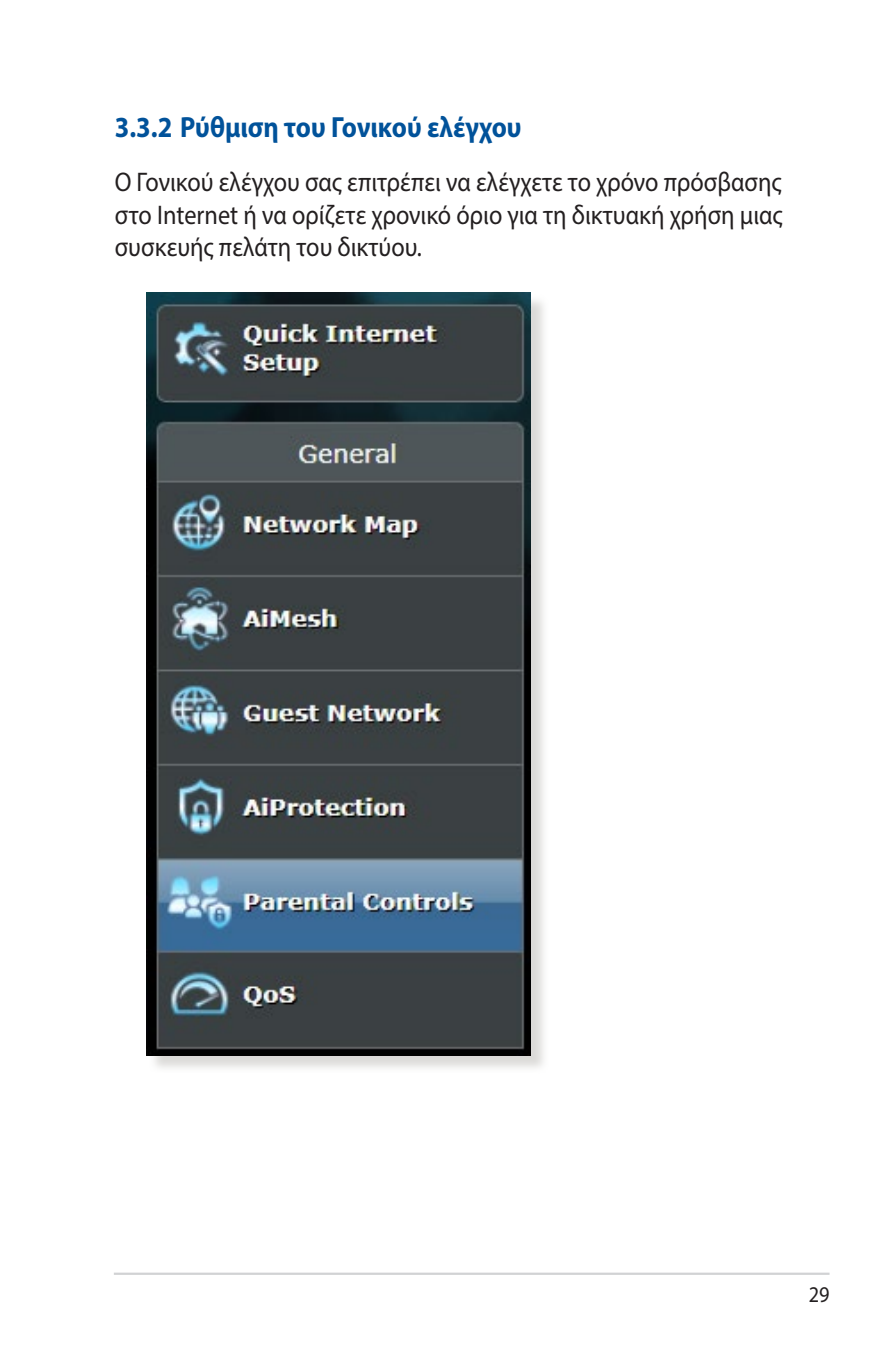
<style>
.page{position:relative;width:893px;height:1346px;background:#fff}
.page>*{position:absolute;margin:0;border:0;box-sizing:border-box;transform-origin:0 0}
.t1{font:700 29.25px "Myriad Pro";color:#01529a;scale:.9 1}
.t2{font:27px/32.4px "Myriad Pro";color:#231f20;text-align:justify;scale:.9 1}
.t3{font:22.5px "Myriad Pro";color:#231f20;scale:.9 1}
</style>
<div class="page">
<hr style="left:114px;top:1272px;width:715px;height:3px;background:#d1d2d4">
<div style="left:149px;top:294px;width:401px;height:780px;background:#cfcecb;opacity:.75"></div>
<img style="left:147px;top:292px;width:384px;height:763px">
<p class="t1" style="left:115px;top:108px;width:453px">3.3.2 Ρύθμιση του Γονικού ελέγχου</p>
<p class="t2" style="left:115px;top:166px;width:744px">Ο Γονικού ελέγχου σας επιτρέπει να ελέγχετε το χρόνο πρόσβασης στο Internet ή να ορίζετε χρονικό όριο για τη δικτυακή χρήση μιας συσκευής πελάτη του δικτύου.</p>
<p class="t3" style="left:809px;top:1281px;width:25px">29</p>
</div>
